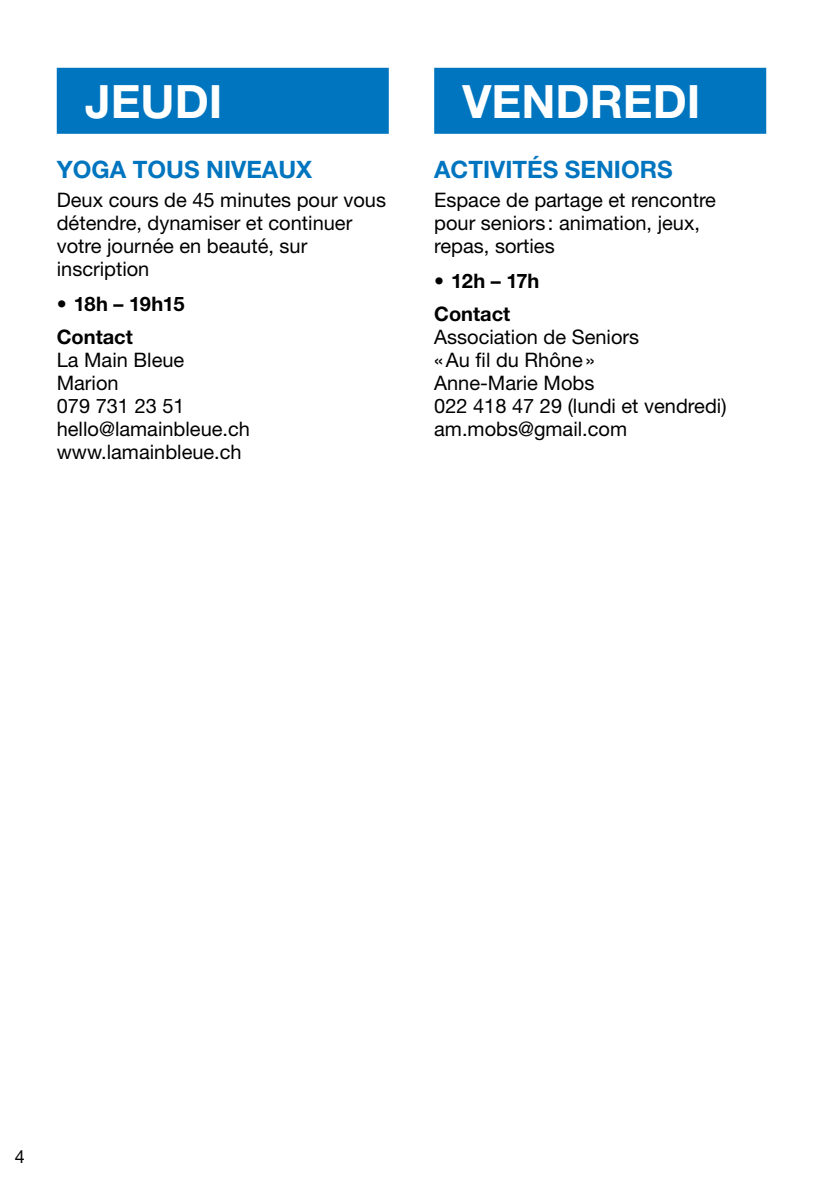
<style>
.page{position:relative;width:823px;height:1191px;background:#fff}
.page>*{position:absolute;margin:0;border:0;box-sizing:border-box;transform-origin:0 0}
.t1{font:700 46px "Helvetica Neue LT Std";color:#fff}
.t2{font:700 24px "Helvetica Neue LT Std";color:#0075bf}
.t3{font:20px/23px "Helvetica Neue LT Std";color:#000}
.t4{font:700 20px/32.6px "Helvetica Neue LT Std";color:#000}
.t5{font:18px "Helvetica Neue LT Std";color:#000}
</style>
<div class="page">
<div style="left:57px;top:68px;width:331px;height:66px;background:#0075bf"></div>
<div style="left:434px;top:68px;width:331px;height:66px;background:#0075bf"></div>
<h1 class="t1" style="left:85px;top:73px;width:139px">JEUDI</h1>
<p class="t2" style="left:57px;top:154px;width:257px">YOGA TOUS NIVEAUX</p>
<p class="t3" style="left:57px;top:188px;width:330px">Deux cours de 45 minutes pour vous détendre, dynamiser et continuer votre journée en beauté, sur inscription</p>
<p class="t4" style="left:57px;top:287px;width:129px">• 18h – 19h15<br>Contact</p>
<p class="t3" style="left:57px;top:348px;width:195px">La Main Bleue<br>Marion<br>079 731 23 51 hello@lamainbleue.ch www.lamainbleue.ch</p>
<h1 class="t1" style="left:462px;top:73px;width:239px">VENDREDI</h1>
<p class="t2" style="left:434px;top:154px;width:240px">ACTIVITÉS SENIORS</p>
<p class="t3" style="left:434px;top:188px;width:283px">Espace de partage et rencontre pour seniors : animation, jeux, repas, sorties</p>
<p class="t4" style="left:434px;top:264px;width:107px">• 12h – 17h<br>Contact</p>
<p class="t3" style="left:434px;top:325px;width:293px">Association de Seniors<br>«Au fil du Rhône»<br>Anne-Marie Mobs<br>022 418 47 29 (lundi et vendredi) am.mobs@gmail.com</p>
<p class="t5" style="left:15px;top:1146px;width:12px">4</p>
</div>
